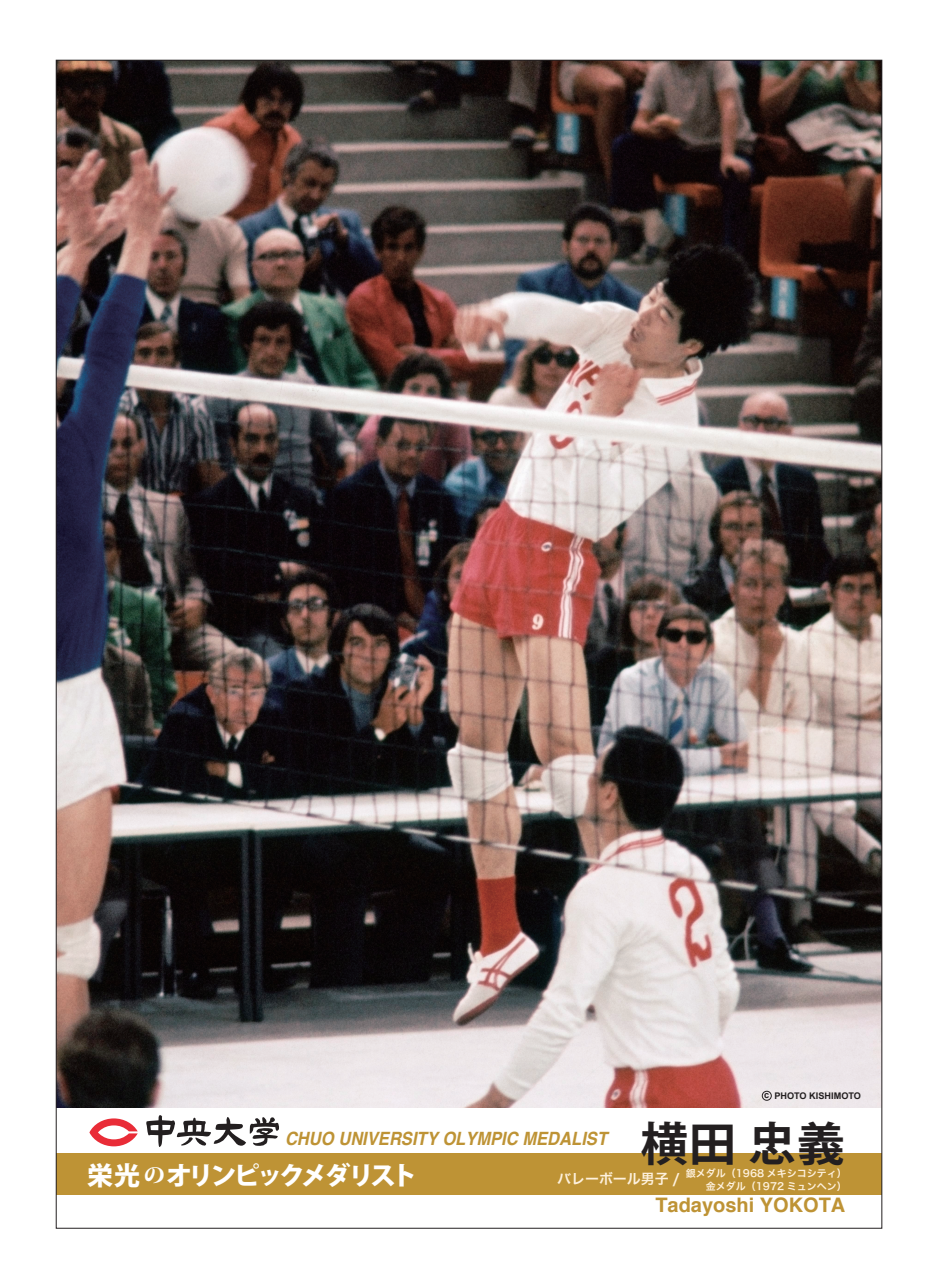
<style>
.page{position:relative;width:935px;height:1287px;background:#fff}
.page>*{position:absolute;margin:0;border:0;box-sizing:border-box;transform-origin:0 0}
.t1{font:700 46.36px "Koz Go Pro";color:#231f20}
.t2{font:800 25.6px "Koz Go Pro";letter-spacing:-.14em;color:#fff}
.t3{font:700 20px "Helvetica";color:#be9335}
.t4{font:italic 700 18.32px "Helvetica";color:#be9335;scale:.9 1}
.t5{font:14px "Hira Kaku Pro W6";color:#fef1dd}
.t6{font:10px/12.8px "Hira Kaku Pro W6";color:#fef1dd;text-align:right}
.t7{font:700 9.16px "Arial";color:#231f20}
.s1{font-family:"Koz Min Pro";font-size:21.52px}
</style>
<div class="page">
<div style="left:56px;top:1153px;width:825px;height:42px;background:#be9335"></div>
<img style="left:58px;top:62px;width:822px;height:1045px">
<div style="left:762px;top:1091px;width:10px;height:9px;border:1px solid #231f20;border-radius:50%"></div>
<svg style="left:89px;top:1118px;width:49px;height:28px"></svg>
<svg style="left:146px;top:1115px;width:133px;height:32px"></svg>
<p class="t7" style="left:764px;top:1090px;width:98px">c PHOTO KISHIMOTO</p>
<h1 class="t1" style="left:640px;top:1114px;width:205px">横田 忠義</h1>
<h3 class="t4" style="left:285px;top:1123px;width:359px">CHUO UNIVERSITY OLYMPIC MEDALIST</h3>
<h2 class="t2" style="left:87px;top:1158px;width:331px">栄光<span class="s1">の</span>オリンピックメダリスト</h2>
<h3 class="t5" style="left:557px;top:1165px;width:124px">バレーボール男子 /</h3>
<p class="t6" style="left:686px;top:1167px;width:162px">銀メダル（1968 メキシコシティ）金メダル（1972 ミュンヘン）</p>
<h3 class="t3" style="left:655px;top:1188px;width:192px">Tadayoshi YOKOTA</h3>
</div>
